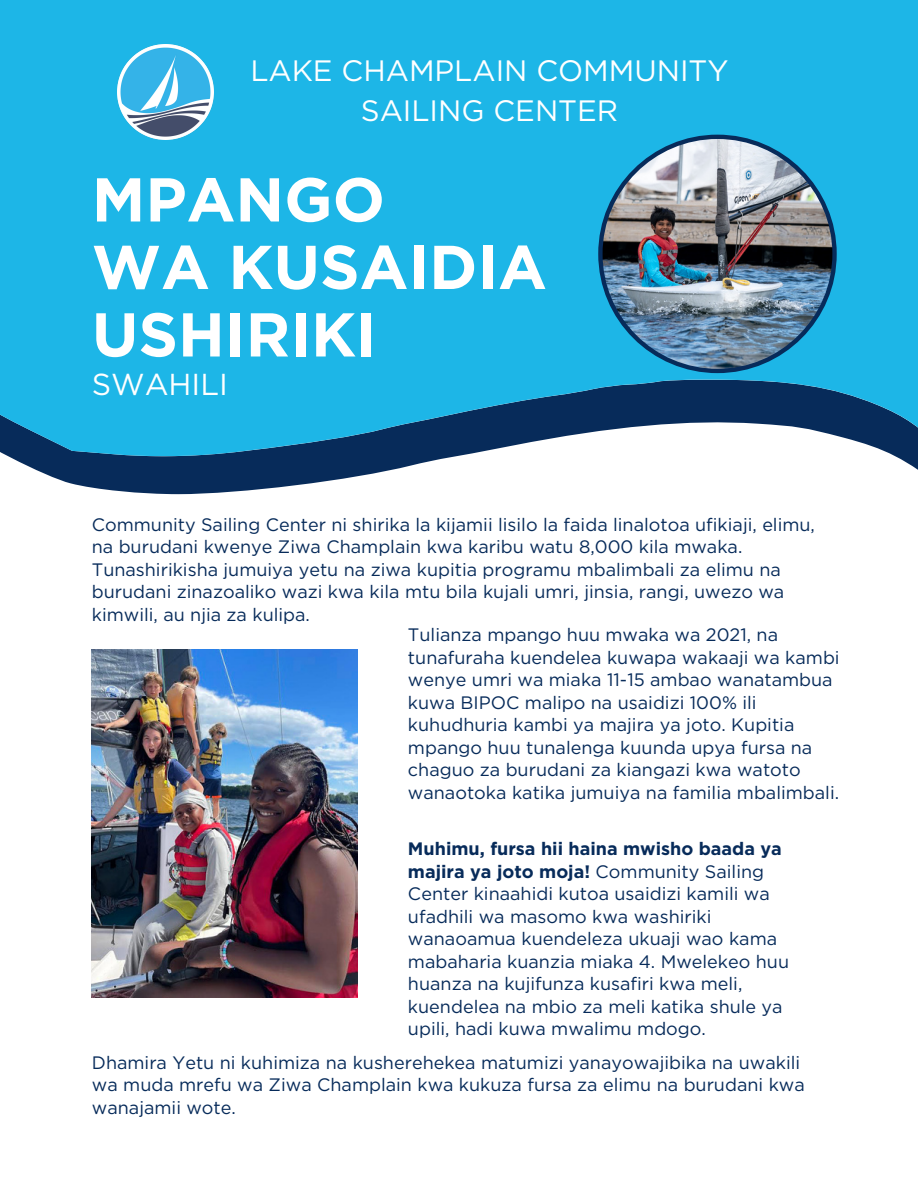
<style>
.page{position:relative;width:918px;height:1188px;background:#fff}
.page>*{position:absolute;margin:0;border:0;box-sizing:border-box;transform-origin:0 0}
.t1{font:700 61.8px "Gotham";color:#fff}
.t2{font:30.3px "Gotham";color:#fff}
.t3{font:29.55px/40.5px "Gotham";color:#fff;text-align:center}
.t4{font:18px/22.5px "Gotham";color:#072b5a}
.s1{font-weight:700}
</style>
<div class="page">
<svg style="left:50px;top:476px;width:309px;height:19px;fill:#072b5a"></svg>
<svg style="left:0;top:0;width:918px;height:476px;fill:#1db6e7"></svg>
<img style="left:118px;top:44px;width:96px;height:96px">
<img style="left:598px;top:135px;width:239px;height:238px">
<img style="left:92px;top:649px;width:265px;height:348px">
<p class="t3" style="left:250px;top:50px;width:480px">LAKE CHAMPLAIN COMMUNITY<br>SAILING CENTER</p>
<p class="t1" style="left:92px;top:162px;width:295px">MPANGO</p>
<p class="t1" style="left:92px;top:230px;width:457px">WA KUSAIDIA</p>
<p class="t1" style="left:92px;top:297px;width:287px">USHIRIKI</p>
<p class="t2" style="left:92px;top:366px;width:138px">SWAHILI</p>
<p class="t4" style="left:92px;top:513px;width:725px">Community Sailing Center ni shirika la kijamii lisilo la faida linalotoa ufikiaji, elimu, na burudani kwenye Ziwa Champlain kwa karibu watu 8,000 kila mwaka.<br>Tunashirikisha jumuiya yetu na ziwa kupitia programu mbalimbali za elimu na burudani zinazoaliko wazi kwa kila mtu bila kujali umri, jinsia, rangi, uwezo wa kimwili, au njia za kulipa.</p>
<p class="t4" style="left:408px;top:624px;width:433px">Tulianza mpango huu mwaka wa 2021, na tunafuraha kuendelea kuwapa wakaaji wa kambi wenye umri wa miaka 11-15 ambao wanatambua kuwa BIPOC malipo na usaidizi 100% ili kuhudhuria kambi ya majira ya joto. Kupitia mpango huu tunalenga kuunda upya fursa na chaguo za burudani za kiangazi kwa watoto wanaotoka katika jumuiya na familia mbalimbali.</p>
<p class="t4" style="left:408px;top:837px;width:383px"><span class="s1">Muhimu, fursa hii haina mwisho baada ya majira ya joto moja!</span> Community Sailing Center kinaahidi kutoa usaidizi kamili wa ufadhili wa masomo kwa washiriki wanaoamua kuendeleza ukuaji wao kama mabaharia kuanzia miaka 4. Mwelekeo huu huanza na kujifunza kusafiri kwa meli, kuendelea na mbio za meli katika shule ya upili, hadi kuwa mwalimu mdogo.</p>
<p class="t4" style="left:92px;top:1051px;width:714px">Dhamira Yetu ni kuhimiza na kusherehekea matumizi yanayowajibika na uwakili wa muda mrefu wa Ziwa Champlain kwa kukuza fursa za elimu na burudani kwa wanajamii wote.</p>
</div>
